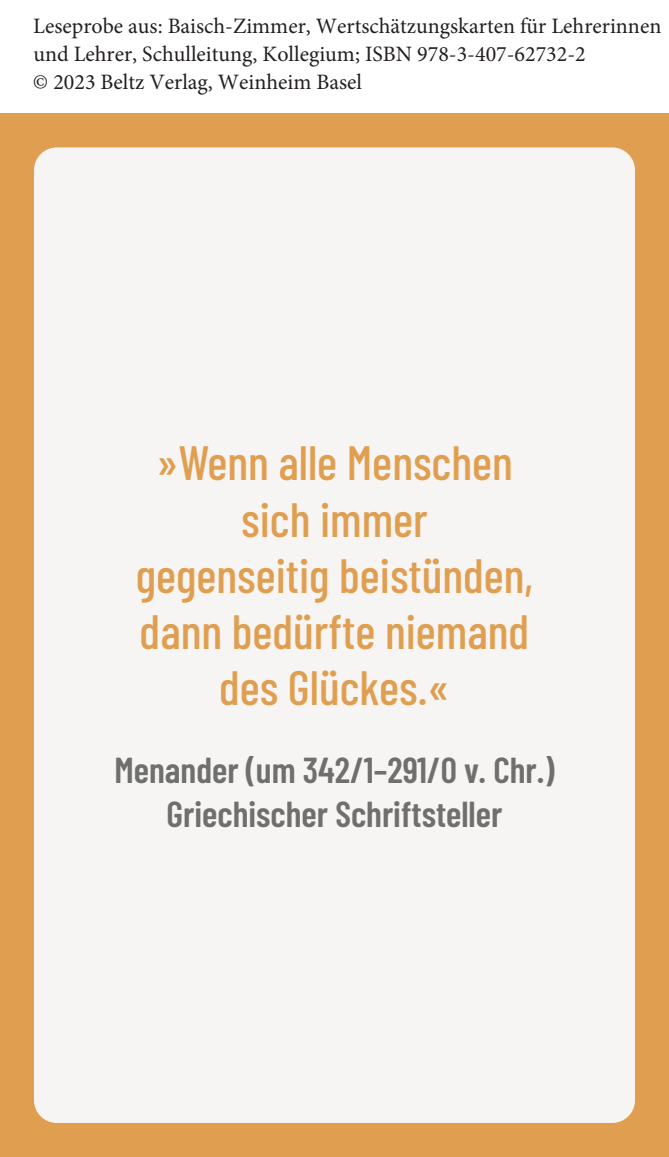
<style>
.page{position:relative;width:669px;height:1157px;background:#fff}
.page>*{position:absolute;margin:0;border:0;box-sizing:border-box;transform-origin:0 0}
.t1{font:500 48px/56px "Barlow Condensed";color:#e09f50;text-align:center}
.t2{font:600 36px/44px "Barlow Condensed";color:#6f6f6e;text-align:center}
.t3{font:22px/28.4px "Minion Pro";color:#231f20}
</style>
<div class="page">
<div style="left:0;top:113px;width:669px;height:1044px;background:#e09f50"></div>
<div style="left:34px;top:147px;width:601px;height:976px;background:#f7f5f4;border-radius:23px"></div>
<p class="t3" style="left:33px;top:13px;width:630px">Leseprobe aus: Baisch-Zimmer, Wertschätzungskarten für Lehrerinnen und Lehrer, Schulleitung, Kollegium; ISBN 978-3-407-62732-2<br>© 2023 Beltz Verlag, Weinheim Basel</p>
<h1 class="t1" style="left:136px;top:432px;width:399px">»Wenn alle Menschen sich immer<br>gegenseitig beistünden, dann bedürfte niemand des Glückes.«</h1>
<h2 class="t2" style="left:114px;top:745px;width:442px">Menander (um 342/1–291/0 v. Chr.)<br>Griechischer Schriftsteller</h2>
</div>
